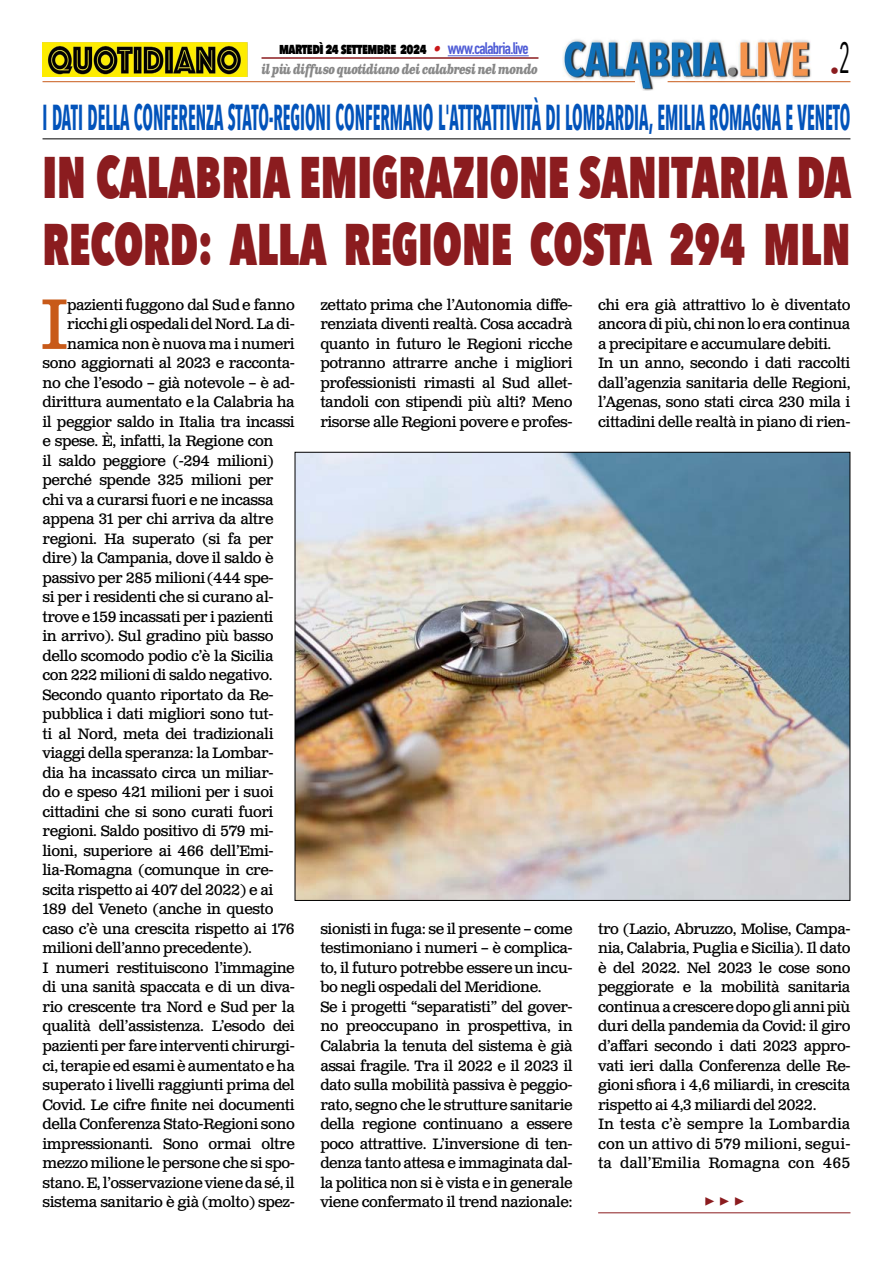
<style>
.page{position:relative;width:893px;height:1263px;background:#fff}
.page>*{position:absolute;margin:0;border:0;box-sizing:border-box;transform-origin:0 0}
.t1{font:71.25px "Clarendon Text Pro";color:#c85a19}
.t2{font:800 58.5px/67.5px "Avenir Next Condensed";color:#8b1c1f;scale:.78 1}
.t3{font:700 36px "Avenir Next Condensed";color:#0253ba;scale:.48 1}
.t4{font:700 18px "Minion Pro";color:#8b1c1f}
.t5{font:18px "Avenir Next Condensed";color:#8b1c1f}
.t6{font:15px/19.5px "Clarendon Text Pro";letter-spacing:-.03em;color:#000}
.t7{font:800 15px "Avenir Next Condensed";letter-spacing:-.04em;color:#000;scale:.9 1}
.t8{font:italic 700 13.5px "Clarendon Text Pro";letter-spacing:-.06em;color:#878787;scale:.79 1}
.s1{font-family:"Clarendon Text Pro";font-weight:700;font-style:italic;color:#ca181a}
.s2{font-family:"DIN Condensed";font-weight:700;font-size:16.5px;color:#4f5cd6}
</style>
<div class="page">
<img style="left:563px;top:39px;width:248px;height:51px">
<hr style="left:43px;top:81px;width:592px;height:1px;background:#c85a19">
<hr style="left:668px;top:81px;width:182px;height:1px;background:#c85a19">
<hr style="left:448px;top:55px;width:81px;height:1px;background:#4f5cd6">
<hr style="left:261px;top:57px;width:277px;height:2px;background:#8b1c1f">
<img style="left:43px;top:42px;width:204px;height:35px">
<img style="left:297px;top:454px;width:551px;height:445px">
<hr style="left:598px;top:1212px;width:252px;height:1px;background:#8b1c1f">
<hr style="left:43px;top:138px;width:807px;height:1px;background:#000">
<p class="t7" style="left:279px;top:39px;width:279px">martedì 24 settembre 2024 <span class="s1">•</span> <span class="s2">www.calabria.live</span></p>
<p class="t8" style="left:261px;top:61px;width:352px">il più diffuso quotidiano dei calabresi nel mondo</p>
<p class="t5" style="left:830px;top:55px;width:22px">•<sup>2</sup></p>
<h3 class="t3" style="left:43px;top:95px;width:1685px">I DATI DELLA CONFERENZA STATO-REGIONI CONFERMANO L'ATTRATTIVITÀ DI LOMBARDIA, EMILIA ROMAGNA E VENETO</h3>
<h2 class="t2" style="left:43px;top:143px;width:1038px">IN CALABRIA EMIGRAZIONE SANITARIA DA<br>RECORD: ALLA REGIONE COSTA 294 MLN</h2>
<h1 class="t1" style="left:40px;top:281px;width:31px">I</h1>
<p class="t6" style="left:67px;top:296px;width:229px">pazienti fuggono dal Sud e fanno</p>
<p class="t6" style="left:320px;top:296px;width:254px;text-align:justify">zettato prima che l’Autonomia diffe&shy;renziata diventi realtà. Cosa accadrà quanto in futuro le Regioni ricche potranno attrarre anche i migliori professionisti rimasti al Sud allet&shy;tandoli con stipendi più alti? Meno risorse alle Regioni povere e profes-</p>
<p class="t6" style="left:598px;top:296px;width:254px">chi era già attrattivo lo è diventato ancora di più, chi non lo era continua a precipitare e accumulare debiti.<br>In un anno, secondo i dati raccolti dall’agenzia sanitaria delle Regioni, l’Agenas, sono stati circa 230 mila i cittadini delle realtà in piano di rien-</p>
<p class="t6" style="left:67px;top:315px;width:229px">ricchi gli ospedali del Nord. La di-</p>
<p class="t6" style="left:67px;top:335px;width:229px">namica non è nuova ma i numeri</p>
<p class="t6" style="left:43px;top:354px;width:254px">sono aggiornati al 2023 e racconta-</p>
<p class="t6" style="left:43px;top:374px;width:254px">no che l’esodo – già notevole – è ad-</p>
<p class="t6" style="left:43px;top:393px;width:254px">dirittura aumentato e la Calabria ha</p>
<p class="t6" style="left:43px;top:413px;width:254px">il peggior saldo in Italia tra incassi</p>
<p class="t6" style="left:43px;top:432px;width:233px">e spese. È, infatti, la Regione con</p>
<p class="t6" style="left:43px;top:452px;width:233px">il saldo peggiore (-294 milioni)</p>
<p class="t6" style="left:43px;top:471px;width:233px">perché spende 325 milioni per</p>
<p class="t6" style="left:43px;top:491px;width:232px">chi va a curarsi fuori e ne incassa</p>
<p class="t6" style="left:43px;top:510px;width:233px">appena 31 per chi arriva da altre</p>
<p class="t6" style="left:43px;top:530px;width:233px">regioni. Ha superato (si fa per</p>
<p class="t6" style="left:43px;top:549px;width:233px">dire) la Campania, dove il saldo è</p>
<p class="t6" style="left:43px;top:569px;width:233px">passivo per 285 milioni (444 spe-</p>
<p class="t6" style="left:43px;top:588px;width:233px">si per i residenti che si curano al-</p>
<p class="t6" style="left:43px;top:608px;width:233px">trove e 159 incassati per i pazienti</p>
<p class="t6" style="left:43px;top:627px;width:233px">in arrivo). Sul gradino più basso</p>
<p class="t6" style="left:43px;top:647px;width:233px">dello scomodo podio c’è la Sicilia</p>
<p class="t6" style="left:43px;top:666px;width:232px">con 222 milioni di saldo negativo.</p>
<p class="t6" style="left:43px;top:686px;width:233px">Secondo quanto riportato da Re-</p>
<p class="t6" style="left:43px;top:705px;width:233px">pubblica i dati migliori sono tut-</p>
<p class="t6" style="left:43px;top:725px;width:233px">ti al Nord, meta dei tradizionali</p>
<p class="t6" style="left:43px;top:744px;width:233px">viaggi della speranza: la Lombar-</p>
<p class="t6" style="left:43px;top:764px;width:233px">dia ha incassato circa un miliar-</p>
<p class="t6" style="left:43px;top:783px;width:233px">do e speso 421 milioni per i suoi</p>
<p class="t6" style="left:43px;top:803px;width:232px">cittadini che si sono curati fuori</p>
<p class="t6" style="left:43px;top:822px;width:233px">regioni. Saldo positivo di 579 mi-</p>
<p class="t6" style="left:43px;top:842px;width:233px">lioni, superiore ai 466 dell’Emi-</p>
<p class="t6" style="left:43px;top:861px;width:233px">lia-Romagna (comunque in cre-</p>
<p class="t6" style="left:43px;top:881px;width:232px">scita rispetto ai 407 del 2022) e ai</p>
<p class="t6" style="left:43px;top:900px;width:232px">189 del Veneto (anche in questo</p>
<p class="t6" style="left:43px;top:920px;width:254px">caso c’è una crescita rispetto ai 176</p>
<p class="t6" style="left:43px;top:939px;width:211px">milioni dell’anno precedente).</p>
<p class="t6" style="left:43px;top:959px;width:254px">I numeri restituiscono l’immagine</p>
<p class="t6" style="left:43px;top:978px;width:254px">di una sanità spaccata e di un diva-</p>
<p class="t6" style="left:43px;top:998px;width:254px">rio crescente tra Nord e Sud per la</p>
<p class="t6" style="left:43px;top:1017px;width:254px">qualità dell’assistenza. L’esodo dei</p>
<p class="t6" style="left:43px;top:1037px;width:254px">pazienti per fare interventi chirurgi-</p>
<p class="t6" style="left:43px;top:1056px;width:254px">ci, terapie ed esami è aumentato e ha</p>
<p class="t6" style="left:43px;top:1076px;width:254px">superato i livelli raggiunti prima del</p>
<p class="t6" style="left:43px;top:1095px;width:254px">Covid. Le cifre finite nei documenti</p>
<p class="t6" style="left:43px;top:1115px;width:254px">della Conferenza Stato-Regioni sono</p>
<p class="t6" style="left:43px;top:1134px;width:254px">impressionanti. Sono ormai oltre</p>
<p class="t6" style="left:43px;top:1154px;width:254px">mezzo milione le persone che si spo-</p>
<p class="t6" style="left:43px;top:1173px;width:254px">stano. E, l’osservazione viene da sé, il</p>
<p class="t6" style="left:43px;top:1193px;width:254px">sistema sanitario è già (molto) spez-</p>
<p class="t6" style="left:320px;top:920px;width:254px">sionisti in fuga: se il presente – come testimoniano i numeri – è complica&shy;to, il futuro potrebbe essere un incu&shy;bo negli ospedali del Meridione.<br>Se i progetti “separatisti” del gover&shy;no preoccupano in prospettiva, in Calabria la tenuta del sistema è già assai fragile. Tra il 2022 e il 2023 il dato sulla mobilità passiva è peggio&shy;rato, segno che le strutture sanitarie della regione continuano a essere poco attrattive. L’inversione di ten&shy;denza tanto attesa e immaginata dal&shy;la politica non si è vista e in generale viene confermato il trend nazionale:</p>
<p class="t6" style="left:598px;top:920px;width:254px">tro (Lazio, Abruzzo, Molise, Campa&shy;nia, Calabria, Puglia e Sicilia). Il dato è del 2022. Nel 2023 le cose sono peggiorate e la mobilità sanitaria continua a crescere dopo gli anni più duri della pandemia da Covid: il giro d’affari secondo i dati 2023 appro&shy;vati ieri dalla Conferenza delle Re&shy;gioni sfiora i 4,6 miliardi, in crescita rispetto ai 4,3 miliardi del 2022.<br>In testa c’è sempre la Lombardia con un attivo di 579 milioni, segui&shy;ta dall’Emilia Romagna con 465</p>
<p class="t4" style="left:704px;top:1188px;width:42px">▶ ▶ ▶</p>
</div>
